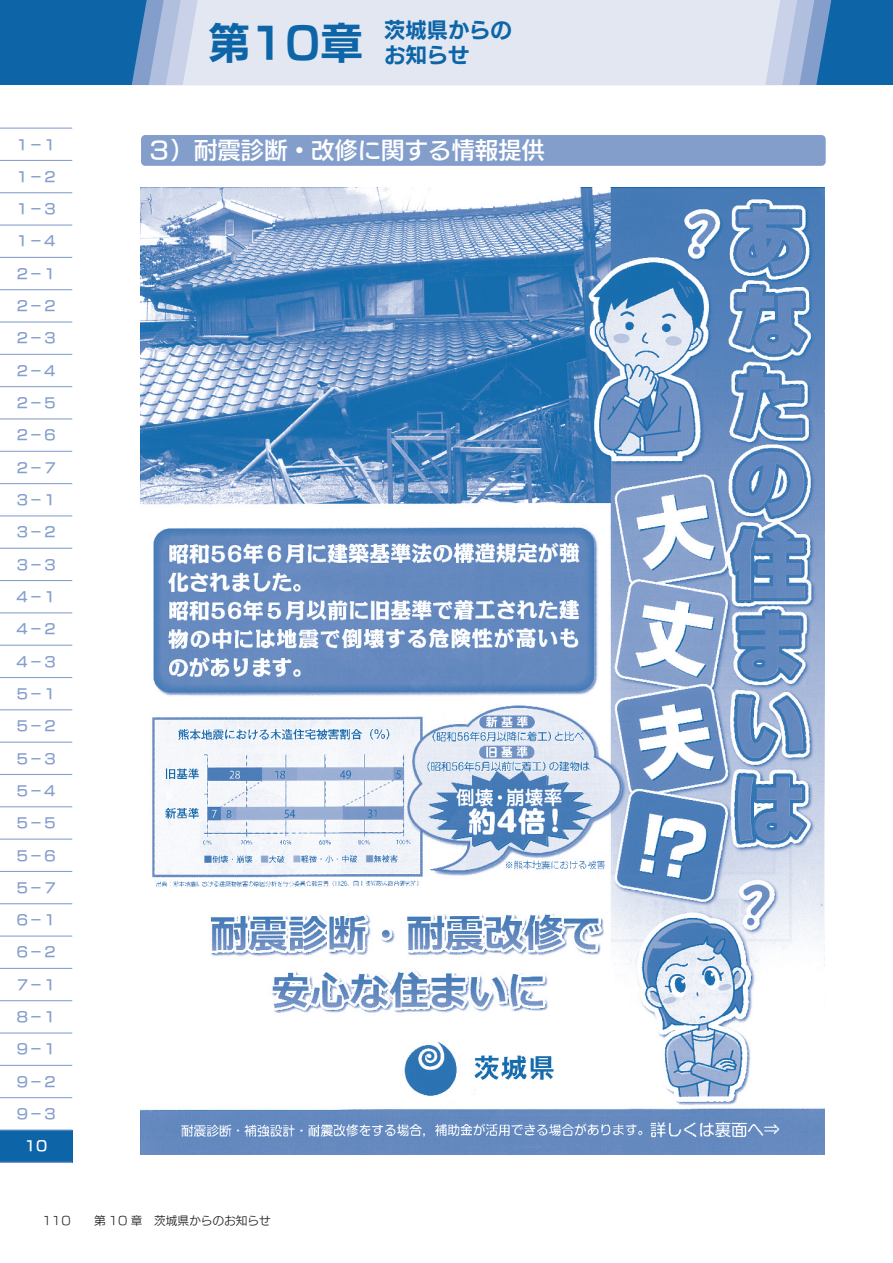
<style>
.page{position:relative;width:893px;height:1263px;background:#fff}
.page>*{position:absolute;margin:0;border:0;box-sizing:border-box;transform-origin:0 0}
.t1{font:42.45px "New Rodin Pro B";color:#0d65a8}
.t2{font:23.4px "New Rodin Pro DB";color:#fff}
.t3{font:21.3px/24.5px "New Rodin Pro B";color:#0d65a8}
.t4{font:13.8px "New Rodin Pro DB";color:#849ecc}
.t5{font:13.8px "New Rodin Pro DB";color:#fff}
.t6{font:11.7px "New Rodin Pro M";color:#231f20}
</style>
<div class="page">
<div style="left:141px;top:135px;width:685px;height:31px;background:#849ecc;border-radius:4px"></div>
<img style="left:140px;top:187px;width:685px;height:968px">
<div style="left:0;top:0;width:893px;height:85px;background:#0d65a8"></div>
<svg style="left:132px;top:0;width:700px;height:85px;fill:#849ecc"></svg>
<svg style="left:149px;top:0;width:667px;height:85px;background:#9aafd5"></svg>
<svg style="left:166px;top:0;width:633px;height:85px;background:#bcc8e3"></svg>
<div style="left:183px;top:0;width:599px;height:85px;background:#e2e7f2"></div>
<div style="left:0;top:1130px;width:72px;height:32px;background:#0d65a8"></div>
<hr style="left:0;top:1129px;width:72px;height:1px;background:#849ecc">
<hr style="left:0;top:1162px;width:72px;height:1px;background:#849ecc">
<hr style="left:0;top:128px;width:72px;height:1px;background:#849ecc">
<hr style="left:0;top:160px;width:72px;height:1px;background:#849ecc">
<hr style="left:0;top:192px;width:72px;height:1px;background:#849ecc">
<hr style="left:0;top:225px;width:72px;height:1px;background:#849ecc">
<hr style="left:0;top:257px;width:72px;height:1px;background:#849ecc">
<hr style="left:0;top:289px;width:72px;height:1px;background:#849ecc">
<hr style="left:0;top:321px;width:72px;height:2px;background:#849ecc">
<hr style="left:0;top:354px;width:72px;height:1px;background:#849ecc">
<hr style="left:0;top:386px;width:72px;height:1px;background:#849ecc">
<hr style="left:0;top:418px;width:72px;height:1px;background:#849ecc">
<hr style="left:0;top:451px;width:72px;height:1px;background:#849ecc">
<hr style="left:0;top:483px;width:72px;height:1px;background:#849ecc">
<hr style="left:0;top:515px;width:72px;height:1px;background:#849ecc">
<hr style="left:0;top:548px;width:72px;height:1px;background:#849ecc">
<hr style="left:0;top:580px;width:72px;height:1px;background:#849ecc">
<hr style="left:0;top:612px;width:72px;height:1px;background:#849ecc">
<hr style="left:0;top:645px;width:72px;height:1px;background:#849ecc">
<hr style="left:0;top:677px;width:72px;height:1px;background:#849ecc">
<hr style="left:0;top:709px;width:72px;height:1px;background:#849ecc">
<hr style="left:0;top:742px;width:72px;height:1px;background:#849ecc">
<hr style="left:0;top:774px;width:72px;height:1px;background:#849ecc">
<hr style="left:0;top:806px;width:72px;height:1px;background:#849ecc">
<hr style="left:0;top:838px;width:72px;height:2px;background:#849ecc">
<hr style="left:0;top:871px;width:72px;height:1px;background:#849ecc">
<hr style="left:0;top:903px;width:72px;height:1px;background:#849ecc">
<hr style="left:0;top:935px;width:72px;height:1px;background:#849ecc">
<hr style="left:0;top:968px;width:72px;height:1px;background:#849ecc">
<hr style="left:0;top:1000px;width:72px;height:1px;background:#849ecc">
<hr style="left:0;top:1032px;width:72px;height:1px;background:#849ecc">
<hr style="left:0;top:1065px;width:72px;height:1px;background:#849ecc">
<hr style="left:0;top:1097px;width:72px;height:1px;background:#849ecc">
<p class="t4" style="left:15px;top:132px;width:43px">１－１</p>
<p class="t4" style="left:15px;top:165px;width:43px">１－２</p>
<p class="t4" style="left:15px;top:197px;width:43px">１－３</p>
<p class="t4" style="left:15px;top:229px;width:43px">１－４</p>
<p class="t4" style="left:15px;top:262px;width:43px">２－１</p>
<p class="t4" style="left:15px;top:294px;width:43px">２－２</p>
<p class="t4" style="left:15px;top:326px;width:43px">２－３</p>
<p class="t4" style="left:15px;top:359px;width:43px">２－４</p>
<p class="t4" style="left:15px;top:391px;width:43px">２－５</p>
<p class="t4" style="left:15px;top:423px;width:43px">２－６</p>
<p class="t4" style="left:15px;top:456px;width:43px">２－７</p>
<p class="t4" style="left:15px;top:488px;width:43px">３－１</p>
<p class="t4" style="left:15px;top:520px;width:43px">３－２</p>
<p class="t4" style="left:15px;top:553px;width:43px">３－３</p>
<p class="t4" style="left:15px;top:585px;width:43px">４－１</p>
<p class="t4" style="left:15px;top:617px;width:43px">４－２</p>
<p class="t4" style="left:15px;top:649px;width:43px">４－３</p>
<p class="t4" style="left:15px;top:682px;width:43px">５－１</p>
<p class="t4" style="left:15px;top:714px;width:43px">５－２</p>
<p class="t4" style="left:15px;top:746px;width:43px">５－３</p>
<p class="t4" style="left:15px;top:779px;width:43px">５－４</p>
<p class="t4" style="left:15px;top:811px;width:43px">５－５</p>
<p class="t4" style="left:15px;top:843px;width:43px">５－６</p>
<p class="t4" style="left:15px;top:876px;width:43px">５－７</p>
<p class="t4" style="left:15px;top:908px;width:43px">６－１</p>
<p class="t4" style="left:15px;top:940px;width:43px">６－２</p>
<p class="t4" style="left:15px;top:973px;width:43px">７－１</p>
<p class="t4" style="left:15px;top:1005px;width:43px">８－１</p>
<p class="t4" style="left:15px;top:1037px;width:43px">９－１</p>
<p class="t4" style="left:15px;top:1070px;width:43px">９－２</p>
<p class="t4" style="left:15px;top:1102px;width:43px">９－３</p>
<p class="t5" style="left:25px;top:1134px;width:24px">10</p>
<h1 class="t1" style="left:208px;top:6px;width:156px">第10章</h1>
<h3 class="t3" style="left:384px;top:16px;width:129px">茨城県からのお知らせ　</h3>
<h2 class="t2" style="left:147px;top:130px;width:399px">３）耐震診断・改修に関する情報提供</h2>
<p class="t6" style="left:43px;top:1210px;width:230px">110　　第 10 章　茨城県からのお知らせ</p>
</div>
